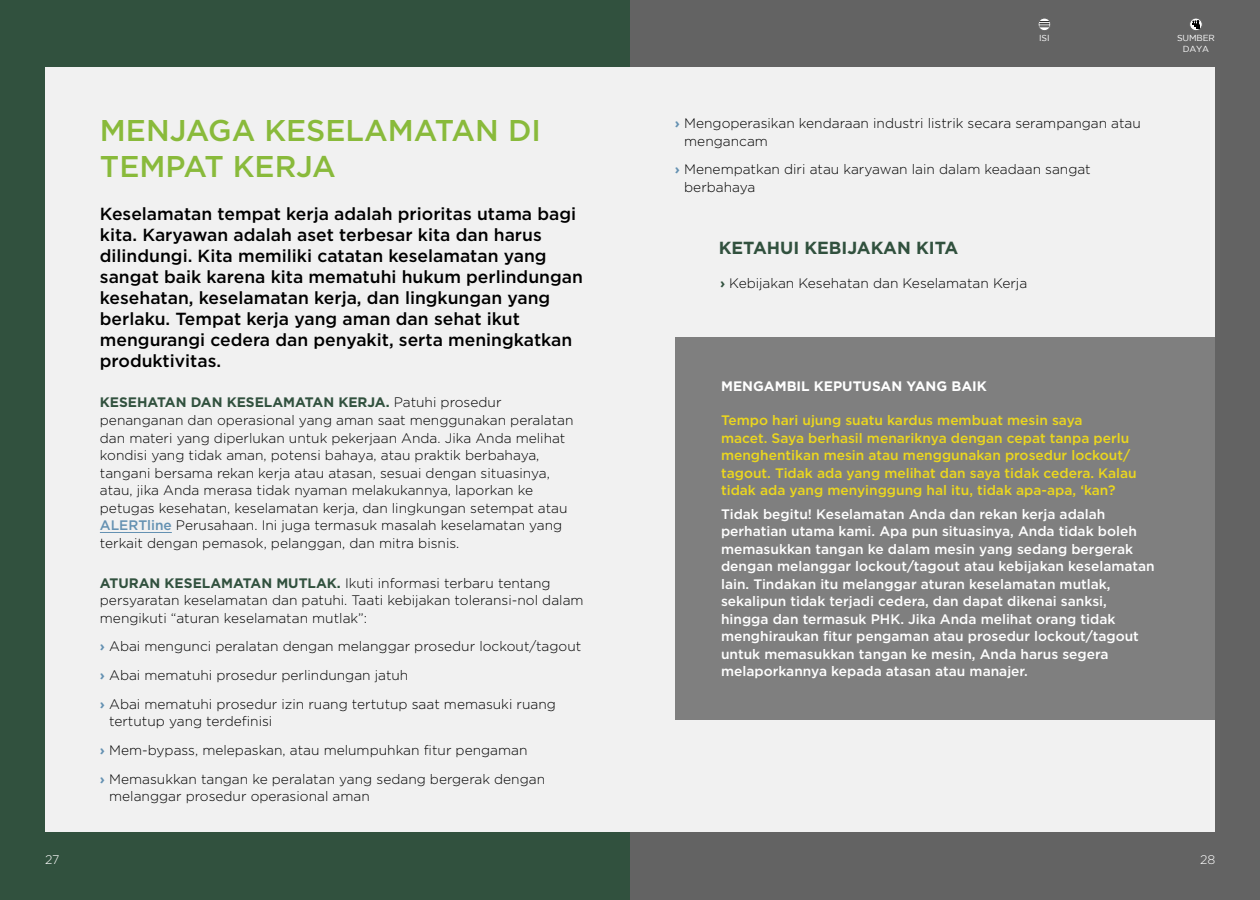
<style>
.page{position:relative;width:1260px;height:900px;background:#fff}
.page>*{position:absolute;margin:0;border:0;box-sizing:border-box;transform-origin:0 0}
.t1{font:500 30px/36px "Gotham";color:#89ba3b}
.t2{font:500 17.5px/21px "Gotham";color:#000}
.t3{font:700 17.5px "Gotham";color:#31513e}
.t4{font:300 13.75px/17.5px "Gotham";color:#000}
.t5{font:500 13.75px/17.5px "Gotham";color:#fff}
.t6{font:500 13.75px/17.5px "Gotham";color:#ecd71d}
.t7{font:700 13.75px "Gotham";color:#fff}
.t8{font:300 12.5px "Gotham";color:#fff}
.t9{font:8.75px/10.5px "Gotham";letter-spacing:-.015em;color:#fff;text-align:center}
.s1{font-weight:700;color:#31513e}
.s2{font-weight:500;color:#6491b2}
.s3{font-weight:700;color:#6491b2}
</style>
<div class="page">
<div style="left:0;top:0;width:630px;height:900px;background:#31513e"></div>
<div style="left:630px;top:0;width:630px;height:900px;background:#636363"></div>
<div style="left:45px;top:68px;width:1170px;height:764px;background:#f1f1f1"></div>
<svg style="left:1190px;top:18px;width:12px;height:13px"></svg>
<div style="left:1189px;top:18px;width:14px;height:13px;border:1px solid #636363;border-radius:50%"></div>
<svg style="left:1192px;top:20px;width:8px;height:8px"></svg>
<svg style="left:1038px;top:18px;width:13px;height:13px"></svg>
<div style="left:1038px;top:18px;width:13px;height:13px;border:1px solid #636363;border-radius:50%"></div>
<svg style="left:1039px;top:21px;width:11px;height:6px"></svg>
<hr style="left:100px;top:532px;width:72px;height:1px;background:#6491b2">
<div style="left:675px;top:337px;width:549px;height:382px;background:#7f7f7f"></div>
<h1 class="t1" style="left:100px;top:112px;width:443px">MENJAGA KESELAMATAN DI<br>TEMPAT KERJA</h1>
<p class="t2" style="left:100px;top:204px;width:485px">Keselamatan tempat kerja adalah prioritas utama bagi kita. Karyawan adalah aset terbesar kita dan harus dilindungi. Kita memiliki catatan keselamatan yang sangat baik karena kita mematuhi hukum perlindungan kesehatan, keselamatan kerja, dan lingkungan yang berlaku. Tempat kerja yang aman dan sehat ikut mengurangi cedera dan penyakit, serta meningkatkan produktivitas.</p>
<p class="t4" style="left:100px;top:394px;width:475px"><span class="s1">KESEHATAN DAN KESELAMATAN KERJA.</span> Patuhi prosedur penanganan dan operasional yang aman saat menggunakan peralatan dan materi yang diperlukan untuk pekerjaan Anda. Jika Anda melihat kondisi yang tidak aman, potensi bahaya, atau praktik berbahaya, tangani bersama rekan kerja atau atasan, sesuai dengan situasinya, atau, jika Anda merasa tidak nyaman melakukannya, laporkan ke petugas kesehatan, keselamatan kerja, dan lingkungan setempat atau <span class="s2">ALERTline</span> Perusahaan. Ini juga termasuk masalah keselamatan yang terkait dengan pemasok, pelanggan, dan mitra bisnis.</p>
<p class="t4" style="left:100px;top:574px;width:485px"><span class="s1">ATURAN KESELAMATAN MUTLAK.</span> Ikuti informasi terbaru tentang persyaratan keselamatan dan patuhi. Taati kebijakan toleransi-nol dalam mengikuti “aturan keselamatan mutlak”:</p>
<p class="t4" style="left:100px;top:632px;width:483px;line-height:28.8px"><span class="s3">›</span> Abai mengunci peralatan dengan melanggar prosedur lockout/tagout <span class="s3">›</span> Abai mematuhi prosedur perlindungan jatuh<br><span class="s3">›</span> Abai mematuhi prosedur izin ruang tertutup saat memasuki ruang</p>
<p class="t4" style="left:100px;top:707px;width:447px;line-height:28.8px;text-indent:9px">tertutup yang terdefinisi<br><span class="s3">›</span> Mem-bypass, melepaskan, atau melumpuhkan fitur pengaman<br><span class="s3">›</span> Memasukkan tangan ke peralatan yang sedang bergerak dengan</p>
<p class="t4" style="left:109px;top:788px;width:262px">melanggar prosedur operasional aman</p>
<p class="t9" style="left:1039px;top:33px;width:12px">ISI</p>
<p class="t4" style="left:684px;top:114px;width:458px;text-indent:-9px"><span class="s3">›</span> Mengoperasikan kendaraan industri listrik secara serampangan atau mengancam</p>
<p class="t4" style="left:684px;top:160px;width:408px;text-indent:-9px"><span class="s3">›</span> Menempatkan diri atau karyawan lain dalam keadaan sangat berbahaya</p>
<p class="t3" style="left:719px;top:236px;width:241px">KETAHUI KEBIJAKAN KITA</p>
<p class="t4" style="left:720px;top:275px;width:309px"><span class="s1">›</span> Kebijakan Kesehatan dan Keselamatan Kerja</p>
<p class="t9" style="left:1177px;top:33px;width:39px">SUMBER<br>DAYA</p>
<p class="t7" style="left:721px;top:377px;width:267px">MENGAMBIL KEPUTUSAN YANG BAIK</p>
<p class="t6" style="left:721px;top:412px;width:417px">Tempo hari ujung suatu kardus membuat mesin saya<br>macet. Saya berhasil menariknya dengan cepat tanpa perlu menghentikan mesin atau menggunakan prosedur lockout/ tagout. Tidak ada yang melihat dan saya tidak cedera. Kalau tidak ada yang menyinggung hal itu, tidak apa-apa, ‘kan?</p>
<p class="t5" style="left:721px;top:505px;width:435px">Tidak begitu! Keselamatan Anda dan rekan kerja adalah perhatian utama kami. Apa pun situasinya, Anda tidak boleh memasukkan tangan ke dalam mesin yang sedang bergerak dengan melanggar lockout/tagout atau kebijakan keselamatan lain. Tindakan itu melanggar aturan keselamatan mutlak, sekalipun tidak terjadi cedera, dan dapat dikenai sanksi, hingga dan termasuk PHK. Jika Anda melihat orang tidak menghiraukan fitur pengaman atau prosedur lockout/tagout untuk memasukkan tangan ke mesin, Anda harus segera melaporkannya kepada atasan atau manajer.</p>
<p class="t8" style="left:45px;top:853px;width:16px">27</p>
<p class="t8" style="left:1200px;top:853px;width:17px">28</p>
</div>
